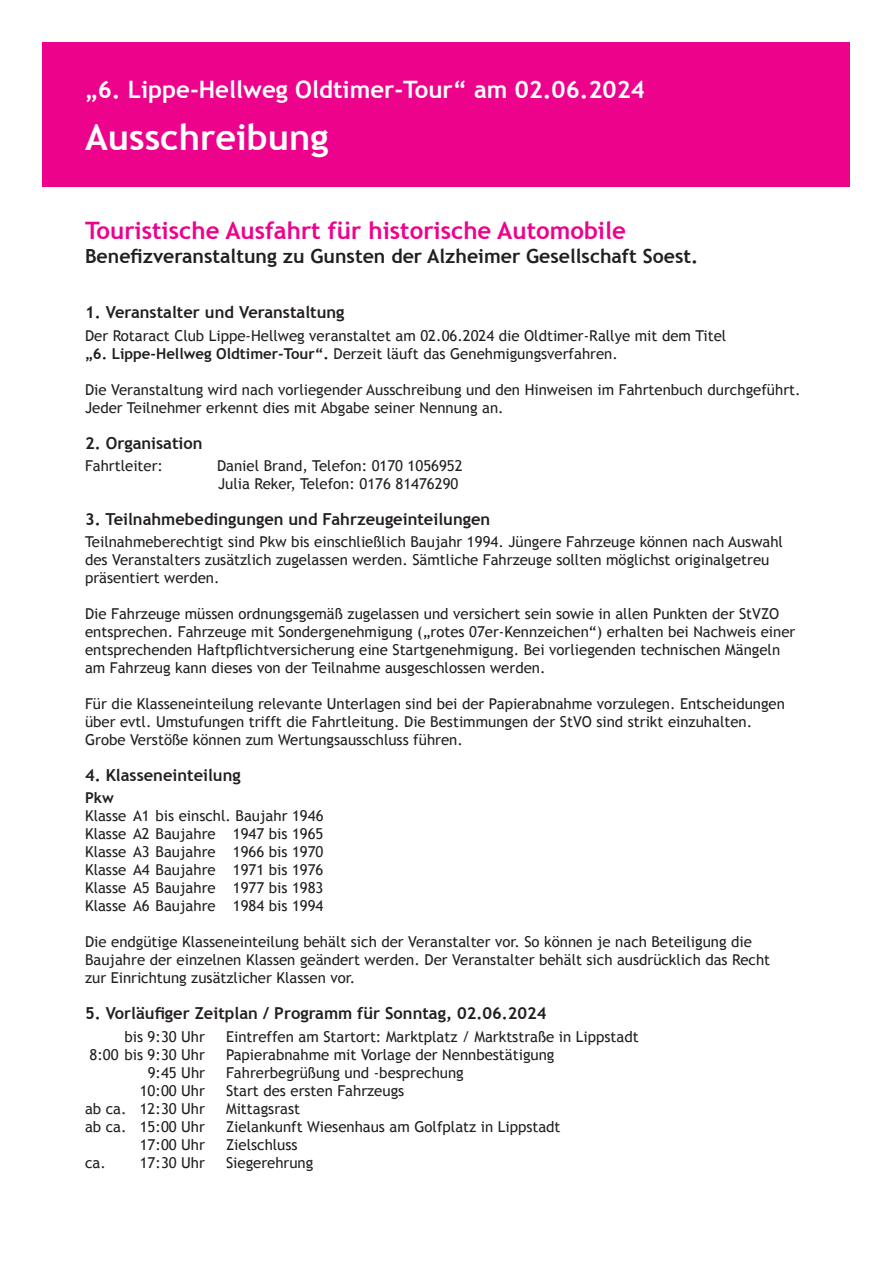
<style>
.page{position:relative;width:893px;height:1263px;background:#fff}
.page>*{position:absolute;margin:0;border:0;box-sizing:border-box;transform-origin:0 0}
.t1{font:700 36px "Trebuchet MS";color:#fff}
.t2{font:700 24px "Trebuchet MS";color:#ed028c}
.t3{font:700 24px "Trebuchet MS";color:#fff}
.t4{font:700 19.5px "Trebuchet MS";color:#231f20}
.t5{font:700 16.5px "Trebuchet MS";color:#231f20}
.t6{font:15px/18px "Trebuchet MS";color:#231f20}
.t7{font:700 15px "Trebuchet MS";color:#231f20}
.s1{font-weight:700}
</style>
<div class="page">
<div style="left:43px;top:43px;width:807px;height:144px;background:#ed028c"></div>
<h2 class="t3" style="left:85px;top:75px;width:561px">„6. Lippe-Hellweg Oldtimer-Tour“ am 02.06.2024</h2>
<h1 class="t1" style="left:85px;top:114px;width:245px">Ausschreibung</h1>
<h2 class="t3" style="left:98px;top:75px;width:16px">1</h2>
<h2 class="t2" style="left:85px;top:215px;width:542px">Touristische Ausfahrt für historische Automobile</h2>
<h3 class="t4" style="left:85px;top:244px;width:615px">Benefizveranstaltung zu Gunsten der Alzheimer Gesellschaft Soest.</h3>
<p class="t5" style="left:85px;top:302px;width:261px">1. Veranstalter und Veranstaltung</p>
<p class="t6" style="left:85px;top:326px;width:643px">Der Rotaract Club Lippe-Hellweg veranstaltet am 02.06.2024 die Oldtimer-Rallye mit dem Titel <span class="s1">„6. Lippe-Hellweg Oldtimer-Tour“.</span> Derzeit läuft das Genehmigungsverfahren.</p>
<p class="t6" style="left:85px;top:380px;width:717px">Die Veranstaltung wird nach vorliegender Ausschreibung und den Hinweisen im Fahrtenbuch durchgeführt.<br>Jeder Teilnehmer erkennt dies mit Abgabe seiner Nennung an.</p>
<p class="t5" style="left:85px;top:432px;width:119px">2. Organisation</p>
<p class="t6" style="left:85px;top:457px;width:80px">Fahrtleiter:</p>
<p class="t6" style="left:217px;top:457px;width:247px">Daniel Brand, Telefon: 0170 1056952<br>Julia Reker, Telefon: 0176 81476290</p>
<p class="t5" style="left:85px;top:509px;width:407px">3. Teilnahmebedingungen und Fahrzeugeinteilungen</p>
<p class="t6" style="left:85px;top:533px;width:699px">Teilnahmeberechtigt sind Pkw bis einschließlich Baujahr 1994. Jüngere Fahrzeuge können nach Auswahl des Veranstalters zusätzlich zugelassen werden. Sämtliche Fahrzeuge sollten möglichst originalgetreu präsentiert werden.</p>
<p class="t6" style="left:85px;top:605px;width:712px">Die Fahrzeuge müssen ordnungsgemäß zugelassen und versichert sein sowie in allen Punkten der StVZO entsprechen. Fahrzeuge mit Sondergenehmigung („rotes 07er-Kennzeichen“) erhalten bei Nachweis einer entsprechenden Haftpflichtversicherung eine Startgenehmigung. Bei vorliegenden technischen Mängeln am Fahrzeug kann dieses von der Teilnahme ausgeschlossen werden.</p>
<p class="t6" style="left:85px;top:695px;width:701px">Für die Klasseneinteilung relevante Unterlagen sind bei der Papierabnahme vorzulegen. Entscheidungen über evtl. Umstufungen trifft die Fahrtleitung. Die Bestimmungen der StVO sind strikt einzuhalten.<br>Grobe Verstöße können zum Wertungsausschluss führen.</p>
<p class="t5" style="left:85px;top:765px;width:157px">4. Klasseneinteilung</p>
<p class="t7" style="left:85px;top:789px;width:30px">Pkw</p>
<p class="t6" style="left:85px;top:807px;width:240px;text-align:justify">Klasse A1 bis einschl. Baujahr 1946<br>Klasse A2 Baujahre 1947 bis 1965<br>Klasse A3 Baujahre 1966 bis 1970<br>Klasse A4 Baujahre 1971 bis 1976<br>Klasse A5 Baujahre 1977 bis 1983<br>Klasse A6 Baujahre 1984 bis 1994</p>
<p class="t6" style="left:85px;top:933px;width:687px">Die endgütige Klasseneinteilung behält sich der Veranstalter vor. So können je nach Beteiligung die<br>Baujahre der einzelnen Klassen geändert werden. Der Veranstalter behält sich ausdrücklich das Recht zur Einrichtung zusätzlicher Klassen vor.</p>
<p class="t5" style="left:85px;top:1003px;width:463px">5. Vorläufiger Zeitplan / Programm für Sonntag, 02.06.2024</p>
<p class="t6" style="left:124px;top:1027px;width:82px">bis 9:30 Uhr</p>
<p class="t6" style="left:226px;top:1027px;width:414px">Eintreffen am Startort: Marktplatz / Marktstraße in Lippstadt</p>
<p class="t6" style="left:90px;top:1045px;width:117px">8:00 bis 9:30 Uhr</p>
<p class="t6" style="left:226px;top:1045px;width:330px">Papierabnahme mit Vorlage der Nennbestätigung</p>
<p class="t6" style="left:148px;top:1063px;width:59px">9:45 Uhr</p>
<p class="t6" style="left:226px;top:1063px;width:239px">Fahrerbegrüßung und -besprechung</p>
<p class="t6" style="left:140px;top:1081px;width:67px">10:00 Uhr</p>
<p class="t6" style="left:226px;top:1081px;width:180px">Start des ersten Fahrzeugs</p>
<p class="t6" style="left:85px;top:1099px;width:121px">ab ca. 12:30 Uhr</p>
<p class="t6" style="left:226px;top:1099px;width:75px">Mittagsrast</p>
<p class="t6" style="left:85px;top:1117px;width:121px">ab ca. 15:00 Uhr</p>
<p class="t6" style="left:226px;top:1117px;width:336px">Zielankunft Wiesenhaus am Golfplatz in Lippstadt</p>
<p class="t6" style="left:140px;top:1135px;width:67px">17:00 Uhr</p>
<p class="t6" style="left:226px;top:1135px;width:73px">Zielschluss</p>
<p class="t6" style="left:85px;top:1153px;width:121px">ca. 17:30 Uhr</p>
<p class="t6" style="left:226px;top:1153px;width:89px">Siegerehrung</p>
</div>
